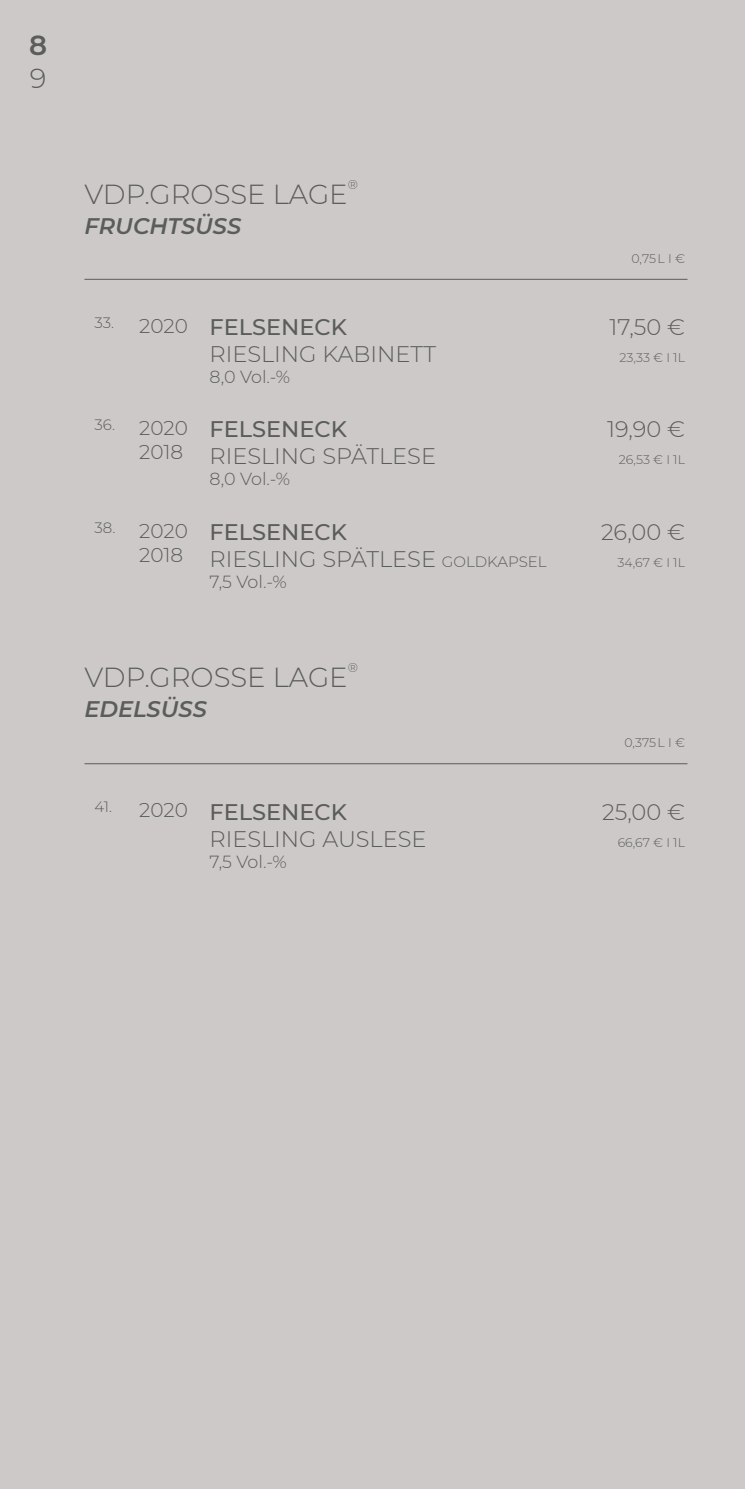
<style>
.page{position:relative;width:745px;height:1489px;background:#fff}
.page>*{position:absolute;margin:0;border:0;box-sizing:border-box;transform-origin:0 0}
.t1{font:300 27.5px "Montserrat";color:#5a5d59}
.t2{font:600 27.5px "Montserrat";color:#5a5d59}
.t3{font:300 22.5px/27px "Montserrat";color:#5a5d59}
.t4{font:italic 600 22.5px "Montserrat";color:#5a5d59}
.t5{font:500 22.5px "Montserrat";color:#5a5d59}
.t6{font:300 20px/24px "Montserrat";color:#5a5d59;text-align:right}
.t7{font:300 17.5px "Montserrat";letter-spacing:-.03em;color:#5a5d59}
.t8{font:300 12.5px "Montserrat";letter-spacing:-.005em;color:#5a5d59}
.s1{font-size:20px}
.s2{font-weight:500}
.s3{font-size:15px}
</style>
<div class="page">
<div style="left:0;top:0;width:744px;height:1488px;background:#cdc9c9"></div>
<hr style="left:84px;top:279px;width:603px;height:1px;background:#5a5d59">
<hr style="left:84px;top:763px;width:603px;height:1px;background:#5a5d59">
<p class="t2" style="left:29px;top:26px;width:19px">8</p>
<p class="t1" style="left:30px;top:60px;width:18px">9</p>
<p class="t1" style="left:84px;top:175px;width:264px">VDP.GROSSE LAGE</p>
<p class="t8" style="left:347px;top:176px;width:12px">®</p>
<p class="t4" style="left:84px;top:210px;width:158px">FRUCHTSÜSS</p>
<p class="t3" style="left:209px;top:313px;width:228px;text-indent:-115px"><sup>33.</sup> <span class="s1">2020</span> <span class="s2">FELSENECK<br></span>RIESLING KABINETT</p>
<p class="t7" style="left:209px;top:365px;width:82px">8,0 Vol.-%</p>
<p class="t6" style="left:94px;top:415px;width:95px"><sup>36.</sup> 2020<br>2018</p>
<p class="t5" style="left:209px;top:413px;width:139px">FELSENECK</p>
<p class="t3" style="left:209px;top:442px;width:228px">RIESLING SPÄTLESE</p>
<p class="t7" style="left:209px;top:467px;width:82px">8,0 Vol.-%</p>
<p class="t6" style="left:94px;top:518px;width:95px"><sup>38.</sup> 2020<br>2018</p>
<p class="t3" style="left:209px;top:518px;width:338px"><span class="s2">FELSENECK<br></span>RIESLING SPÄTLESE <span class="s3">GOLDKAPSEL</span></p>
<p class="t7" style="left:209px;top:570px;width:79px">7,5 Vol.-%</p>
<p class="t1" style="left:84px;top:658px;width:264px">VDP.GROSSE LAGE</p>
<p class="t8" style="left:347px;top:658px;width:12px">®</p>
<p class="t4" style="left:84px;top:692px;width:124px">EDELSÜSS</p>
<p class="t3" style="left:209px;top:797px;width:218px;text-indent:-115px"><sup>41.</sup> <span class="s1">2020</span> <span class="s2">FELSENECK<br></span>RIESLING AUSLESE</p>
<p class="t7" style="left:209px;top:849px;width:79px">7,5 Vol.-%</p>
<p class="t8" style="left:631px;top:250px;width:55px">0,75 L I €</p>
<p class="t3" style="left:609px;top:313px;width:77px">17,50 €</p>
<p class="t8" style="left:619px;top:349px;width:67px">23,33 € I 1L</p>
<p class="t3" style="left:606px;top:415px;width:79px">19,90 €</p>
<p class="t8" style="left:618px;top:451px;width:68px">26,53 € I 1L</p>
<p class="t3" style="left:600px;top:518px;width:85px">26,00 €</p>
<p class="t8" style="left:617px;top:554px;width:69px">34,67 € I 1L</p>
<p class="t8" style="left:624px;top:734px;width:62px">0,375 L I €</p>
<p class="t3" style="left:601px;top:797px;width:84px">25,00 €</p>
<p class="t8" style="left:617px;top:833px;width:69px">66,67 € I 1L</p>
</div>
